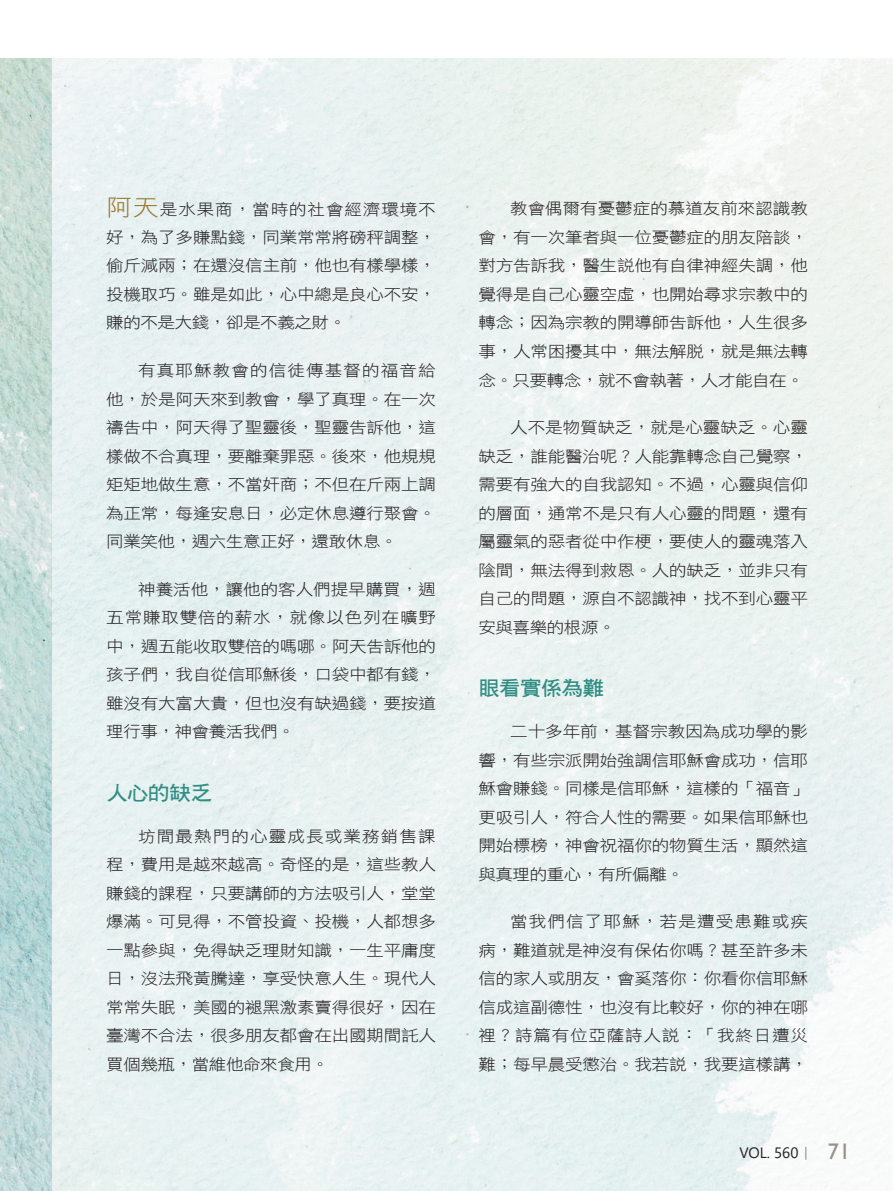
<style>
.page{position:relative;width:893px;height:1191px;background:#fff}
.page>*{position:absolute;margin:0;border:0;box-sizing:border-box;transform-origin:0 0}
.大標{font:20.25px "DF Hei W7 WIN BF";letter-spacing:-.035em;color:#308e84;scale:1.08 1}
.Normal-首段{font:15.75px/28.5px "DF Hei W3 WIN BF";letter-spacing:-.01em;color:#231f20;text-align:justify;scale:1.11 1}
.t1{font:15px "Segoe UI";color:#231f20}
.s1{font-size:22.95px;color:#9c792f}
.s2{font-family:"Adobe Ming Std";font-weight:300}
.s3{font-family:"Gill Sans";font-size:22.5px;color:#959086}
</style>
<div class="page">
<img style="left:0;top:58px;width:893px;height:1133px">
<p class="Normal-首段" style="left:106px;top:196px;width:298px"><span class="s1">阿天</span>是水果商，當時的社會經濟環境不好，為了多賺點錢，同業常常將磅秤調整，偷斤減兩；在還沒信主前，他也有樣學樣，投機取巧。雖是如此，心中總是良心不安，賺的不是大錢，卻是不義之財。</p>
<p class="Normal-首段" style="left:106px;top:356px;width:298px;text-indent:32px">有真耶穌教會的信徒傳基督的福音給他，於是阿天來到教會，學了真理。在一次禱告中，阿天得了聖靈後，聖靈告訴他，這樣做不合真理，要離棄罪惡。後來，他規規矩矩地做生意，不當奸商；不但在斤兩上調為正常，每逢安息日，必定休息遵行聚會。同業笑他，週六生意正好，還敢休息。</p>
<p class="Normal-首段" style="left:106px;top:575px;width:298px;text-indent:32px">神養活他，讓他的客人們提早購買，週五常賺取雙倍的薪水，就像以色列在曠野中，週五能收取雙倍的嗎哪。阿天告訴他的孩子們，我自從信耶穌後，口袋中都有錢，雖沒有大富大貴，但也沒有缺過錢，要按道理行事，神會養活我們。</p>
<p class="大標" style="left:106px;top:782px;width:100px">人心的缺乏</p>
<p class="Normal-首段" style="left:106px;top:822px;width:298px;text-indent:32px">坊間最熱門的心靈成長或業務銷售課程，費用是越來越高。奇怪的是，這些教人賺錢的課程，只要講師的方法吸引人，堂堂爆滿。可見得，不管投資、投機，人都想多一點參與，免得缺乏理財知識，一生平庸度日，沒法飛黃騰達，享受快意人生。現代人常常失眠，美國的褪黑激素賣得很好，因在臺灣不合法，很多朋友都會在出國期間託人買個幾瓶，當維他命來食用。</p>
<p class="Normal-首段" style="left:478px;top:194px;width:298px;text-indent:32px">教會偶爾有憂鬱症的慕道友前來認識教會，有一次筆者與一位憂鬱症的朋友陪談，對方告訴我，醫生說他有自律神經失調，他覺得是自己心靈空虛，也開始尋求宗教中的轉念；因為宗教的開導師告訴他，人生很多事，人常困擾其中，無法解脫，就是無法轉念。只要轉念，就不會執著，人才能自在。</p>
<p class="Normal-首段" style="left:478px;top:413px;width:298px;text-indent:32px">人不是物質缺乏，就是心靈缺乏。心靈缺乏，誰能醫治呢？人能靠轉念自己覺察，需要有強大的自我認知。不過，心靈與信仰的層面，通常不是只有人心靈的問題，還有屬靈氣的惡者從中作梗，要使人的靈魂落入陰間，無法得到救恩。人的缺乏，並非只有自己的問題，源自不認識神，找不到心靈平安與喜樂的根源。</p>
<p class="大標" style="left:478px;top:677px;width:118px">眼看實係為難</p>
<p class="Normal-首段" style="left:478px;top:717px;width:298px;text-indent:32px">二十多年前，基督宗教因為成功學的影響，有些宗派開始強調信耶穌會成功，信耶穌會賺錢。同樣是信耶穌，這樣的「福音」更吸引人，符合人性的需要。如果信耶穌也開始標榜，神會祝福你的物質生活，顯然這與真理的重心，有所偏離。</p>
<p class="Normal-首段" style="left:478px;top:907px;width:298px;text-indent:32px">當我們信了耶穌，若是遭受患難或疾病，難道就是神沒有保佑你嗎？甚至許多未信的家人或朋友，會奚落你：你看你信耶穌信成這副德性，也沒有比較好，你的神在哪裡？詩篇有位亞薩詩人說：「我終日遭災難；每早晨受懲治。我若說，我要這樣講，</p>
<p class="t1" style="left:739px;top:1138px;width:112px">VOL. 560<span class="s2">｜</span> <span class="s3">71</span></p>
</div>
